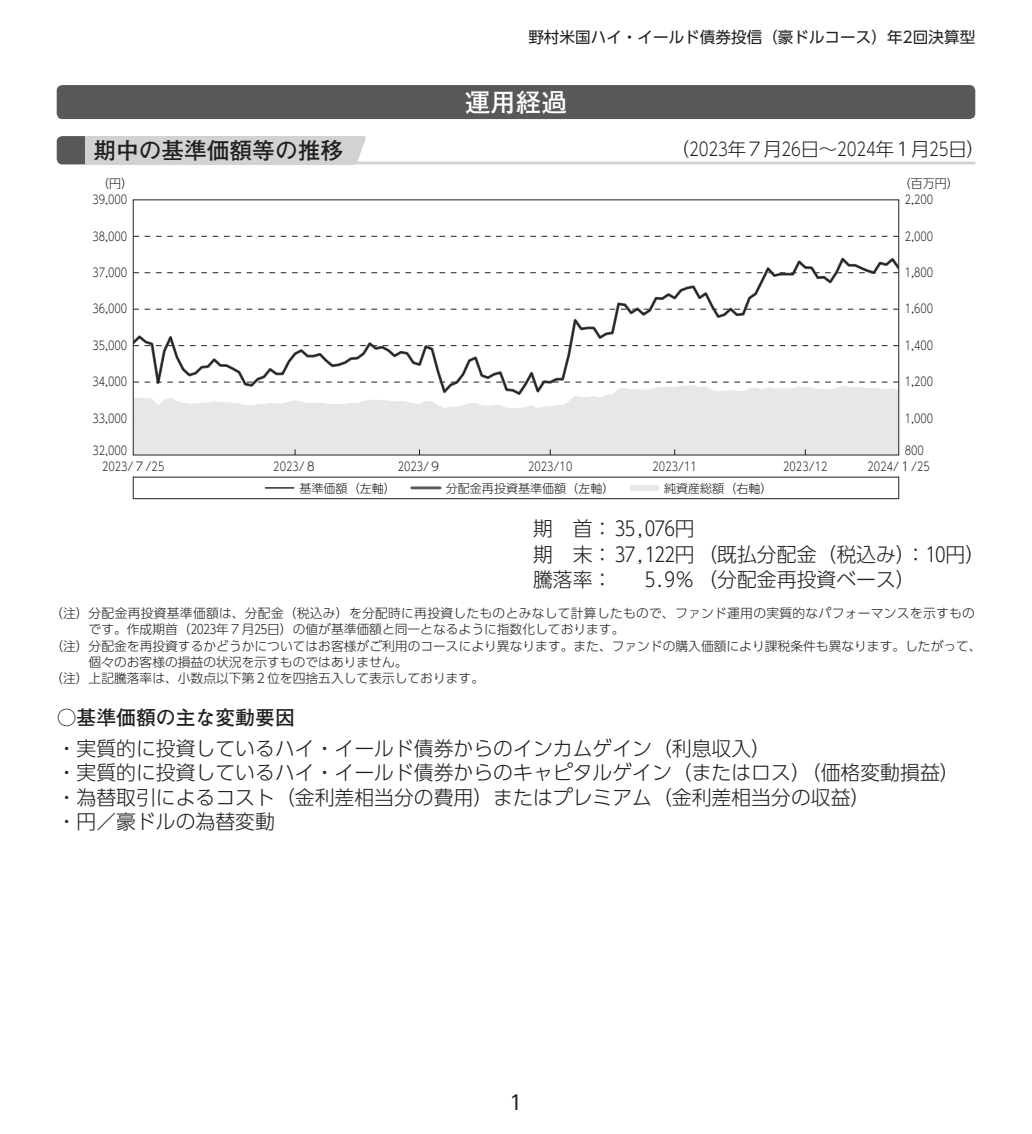
<style>
.page{position:relative;width:1032px;height:1134px;background:#fff}
.page>*{position:absolute;margin:0;border:0;box-sizing:border-box;transform-origin:0 0}
.t1{font:700 25.6px "Futo Go B101 Pro";color:#fff}
.t2{font:700 22.6px "Futo Go B101 Pro";color:#231f20}
.t3{font:300 19.8px/24.4px "UD Shin Go Pro";color:#231f20}
.t4{font:700 19.8px "Futo Go B101 Pro";color:#231f20}
.t5{font:19.8px "UD Shin Go Pro";color:#231f20}
.t6{font:300 18.4px "UD Shin Go Pro";letter-spacing:-.015em;color:#231f20}
.t7{font:15.6px "UD Shin Go Pro";color:#231f20}
.t8{font:300 12.8px "UD Shin Go Pro";color:#231f20}
.t9{font:300 12.8px "UD Shin Go Pro";letter-spacing:.025em;color:#231f20}
.t10{font:300 12px "UD Shin Go Pro";color:#231f20;scale:.8 1}
.t11{font:300 12px "UD Shin Go Pro";color:#231f20}
</style>
<div class="page">
<div style="left:630px;top:485px;width:28px;height:6px;background:#e6e7e9"></div>
<hr style="left:265px;top:487px;width:29px;height:2px;background:#231f20">
<hr style="left:412px;top:486px;width:28px;height:3px;background:#57585a">
<div style="left:133px;top:477px;width:766px;height:22px;border:1px solid #231f20"></div>
<svg style="left:135px;top:236px;width:762px;height:1px"></svg>
<svg style="left:132px;top:399px;width:768px;height:57px;background:#e3e4e6"></svg>
<svg style="left:135px;top:396px;width:762px;height:3px"></svg>
<svg style="left:135px;top:257px;width:762px;height:139px"></svg>
<hr style="left:130px;top:200px;width:3px;height:255px;background:#fff">
<hr style="left:899px;top:200px;width:3px;height:255px;background:#fff">
<div style="left:57px;top:85px;width:918px;height:34px;background:#57585a;border-radius:6px"></div>
<hr style="left:85px;top:162px;width:890px;height:2px;background:#d1d2d4">
<div style="left:57px;top:136px;width:39px;height:28px;background:#57585a;border-radius:6px"></div>
<div style="left:85px;top:136px;width:268px;height:28px;background:#d1d2d4"></div>
<svg style="left:353px;top:136px;width:14px;height:26px"></svg>
<p class="t7" style="left:528px;top:24px;width:448px">野村米国ハイ・イールド債券投信（豪ドルコース）年2回決算型</p>
<p class="t1" style="left:465px;top:82px;width:104px">運用経過</p>
<p class="t2" style="left:94px;top:132px;width:251px">期中の基準価額等の推移</p>
<p class="t6" style="left:671px;top:134px;width:316px">（2023年７月26日～2024年１月25日）</p>
<p class="t11" style="left:97px;top:174px;width:38px">（円）</p>
<p class="t11" style="left:899px;top:174px;width:62px">（百万円）</p>
<p class="t10" style="left:92px;top:190px;width:45px">39,000</p>
<p class="t10" style="left:905px;top:190px;width:37px">2,200</p>
<p class="t10" style="left:92px;top:226px;width:45px">38,000</p>
<p class="t10" style="left:905px;top:226px;width:37px">2,000</p>
<p class="t10" style="left:92px;top:263px;width:45px">37,000</p>
<p class="t10" style="left:905px;top:263px;width:37px">1,800</p>
<p class="t10" style="left:92px;top:299px;width:45px">36,000</p>
<p class="t10" style="left:905px;top:299px;width:37px">1,600</p>
<p class="t10" style="left:92px;top:336px;width:45px">35,000</p>
<p class="t10" style="left:905px;top:336px;width:37px">1,400</p>
<p class="t10" style="left:92px;top:372px;width:45px">34,000</p>
<p class="t10" style="left:905px;top:372px;width:37px">1,200</p>
<p class="t10" style="left:92px;top:408px;width:45px">33,000</p>
<p class="t10" style="left:905px;top:408px;width:37px">1,000</p>
<p class="t10" style="left:92px;top:441px;width:45px">32,000</p>
<p class="t10" style="left:905px;top:441px;width:25px">800</p>
<p class="t10" style="left:102px;top:457px;width:79px">2023/７/25</p>
<p class="t10" style="left:273px;top:457px;width:56px">2023/８</p>
<p class="t10" style="left:398px;top:457px;width:56px">2023/９</p>
<p class="t10" style="left:528px;top:457px;width:57px">2023/10</p>
<p class="t10" style="left:652px;top:457px;width:57px">2023/11</p>
<p class="t10" style="left:783px;top:457px;width:57px">2023/12</p>
<p class="t10" style="left:867px;top:457px;width:79px">2024/１/25</p>
<p class="t11" style="left:299px;top:478px;width:98px">基準価額（左軸）</p>
<p class="t11" style="left:446px;top:478px;width:170px">分配金再投資基準価額（左軸）</p>
<p class="t11" style="left:664px;top:478px;width:110px">純資産総額（右軸）</p>
<p class="t3" style="left:533px;top:515px;width:454px;line-height:25.6px">期 首： 35,076円<br>期 末： 37,122円（既払分配金（税込み）：10円）騰落率：</p>
<p class="t3" style="left:645px;top:567px;width:272px">5.9％（分配金再投資ベース）</p>
<p class="t9" style="left:50px;top:603px;width:926px">（注）分配金再投資基準価額は、分配金（税込み）を分配時に再投資したものとみなして計算したもので、ファンド運用の実質的なパフォーマンスを示すもの</p>
<p class="t8" style="left:89px;top:619px;width:537px">です。作成期首（2023年７月25日）の値が基準価額と同一となるように指数化しております。</p>
<p class="t8" style="left:50px;top:635px;width:933px">（注）分配金を再投資するかどうかについてはお客様がご利用のコースにより異なります。また、ファンドの購入価額により課税条件も異なります。したがって、</p>
<p class="t8" style="left:89px;top:652px;width:320px">個々のお客様の損益の状況を示すものではありません。</p>
<p class="t8" style="left:50px;top:668px;width:435px">（注）上記騰落率は、小数点以下第２位を四捨五入して表示しております。</p>
<p class="t4" style="left:57px;top:702px;width:240px">○基準価額の主な変動要因</p>
<p class="t3" style="left:57px;top:735px;width:904px">・実質的に投資しているハイ・イールド債券からのインカムゲイン（利息収入）<br>・実質的に投資しているハイ・イールド債券からのキャピタルゲイン（またはロス）（価格変動損益）・為替取引によるコスト（金利差相当分の費用）またはプレミアム（金利差相当分の収益）<br>・円／豪ドルの為替変動</p>
<p class="t5" style="left:509px;top:1087px;width:15px">1</p>
</div>
